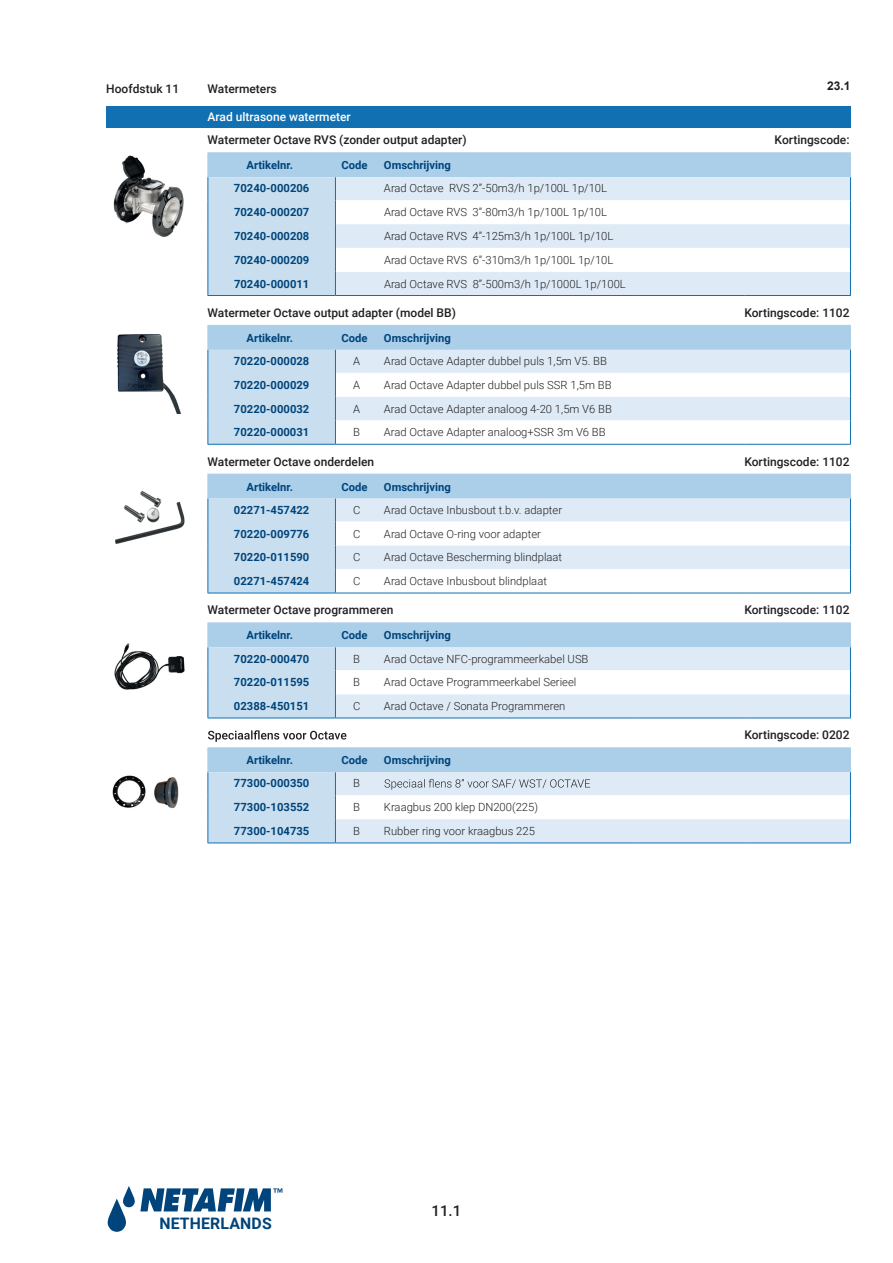
<style>
.page{position:relative;width:893px;height:1263px;background:#fff}
.page>*{position:absolute;margin:0;border:0;box-sizing:border-box;transform-origin:0 0}
.t1{font:700 15.9px "Roboto";letter-spacing:.01em;color:#00447b}
.t2{font:500 15px "Roboto";color:#231f20}
.t3{font:500 12px "Roboto";color:#231f20}
.t4{font:500 12px "Roboto";color:#fff}
.t5{font:700 12px "Arial";color:#231f20}
.t6{font:300 11.25px "Roboto";color:#231f20}
.t7{font:700 11.25px "Roboto";color:#00447b}
</style>
<div class="page">
<div style="left:106px;top:106px;width:744px;height:22px;background:#1070b1"></div>
<svg style="left:108px;top:1186px;width:174px;height:46px"></svg>
<div style="left:186px;top:1231px;width:96px;height:21px;background:#fff"></div>
<img style="left:113px;top:155px;width:71px;height:82px">
<hr style="left:207px;top:152px;width:128px;height:1px;background:#abcee9">
<hr style="left:335px;top:152px;width:43px;height:1px;background:#abcee9">
<hr style="left:378px;top:152px;width:260px;height:1px;background:#abcee9">
<hr style="left:638px;top:152px;width:106px;height:1px;background:#abcee9">
<hr style="left:744px;top:152px;width:107px;height:1px;background:#abcee9">
<hr style="left:207px;top:295px;width:128px;height:1px;background:#1070b1">
<hr style="left:335px;top:295px;width:43px;height:1px;background:#1070b1">
<hr style="left:378px;top:295px;width:260px;height:1px;background:#1070b1">
<hr style="left:638px;top:295px;width:106px;height:1px;background:#1070b1">
<hr style="left:744px;top:295px;width:107px;height:1px;background:#1070b1">
<svg style="left:207px;top:153px;width:644px;height:142px"></svg>
<img style="left:117px;top:334px;width:64px;height:79px">
<hr style="left:207px;top:444px;width:128px;height:1px;background:#1070b1">
<hr style="left:335px;top:444px;width:43px;height:1px;background:#1070b1">
<hr style="left:378px;top:444px;width:260px;height:1px;background:#1070b1">
<hr style="left:638px;top:444px;width:106px;height:1px;background:#1070b1">
<hr style="left:744px;top:444px;width:107px;height:1px;background:#1070b1">
<svg style="left:207px;top:325px;width:644px;height:119px"></svg>
<img style="left:115px;top:490px;width:70px;height:54px">
<hr style="left:207px;top:593px;width:128px;height:1px;background:#1070b1">
<hr style="left:335px;top:593px;width:43px;height:1px;background:#1070b1">
<hr style="left:378px;top:593px;width:260px;height:1px;background:#1070b1">
<hr style="left:638px;top:593px;width:106px;height:1px;background:#1070b1">
<hr style="left:744px;top:593px;width:107px;height:1px;background:#1070b1">
<svg style="left:207px;top:474px;width:644px;height:119px"></svg>
<img style="left:114px;top:643px;width:71px;height:47px">
<hr style="left:207px;top:622px;width:128px;height:1px;background:#abcee9">
<hr style="left:335px;top:622px;width:43px;height:1px;background:#abcee9">
<hr style="left:378px;top:622px;width:260px;height:1px;background:#abcee9">
<hr style="left:638px;top:622px;width:106px;height:1px;background:#abcee9">
<hr style="left:744px;top:622px;width:107px;height:1px;background:#abcee9">
<hr style="left:207px;top:718px;width:128px;height:1px;background:#1070b1">
<hr style="left:335px;top:718px;width:43px;height:1px;background:#1070b1">
<hr style="left:378px;top:718px;width:260px;height:1px;background:#1070b1">
<hr style="left:638px;top:718px;width:106px;height:1px;background:#1070b1">
<hr style="left:744px;top:718px;width:107px;height:1px;background:#1070b1">
<svg style="left:207px;top:623px;width:644px;height:95px"></svg>
<img style="left:112px;top:775px;width:67px;height:34px">
<hr style="left:207px;top:747px;width:128px;height:1px;background:#abcee9">
<hr style="left:335px;top:747px;width:43px;height:1px;background:#abcee9">
<hr style="left:378px;top:747px;width:260px;height:1px;background:#abcee9">
<hr style="left:638px;top:747px;width:106px;height:1px;background:#abcee9">
<hr style="left:744px;top:747px;width:107px;height:1px;background:#abcee9">
<svg style="left:207px;top:748px;width:644px;height:95px"></svg>
<svg style="left:208px;top:730px;width:138px;height:12px"></svg>
<p class="t3" style="left:106px;top:81px;width:74px">Hoofdstuk 11</p>
<p class="t3" style="left:207px;top:81px;width:71px">Watermeters</p>
<p class="t5" style="left:827px;top:77px;width:25px">23.1</p>
<p class="t4" style="left:207px;top:109px;width:145px">Arad ultrasone watermeter</p>
<p class="t7" style="left:246px;top:157px;width:48px">Artikelnr.</p>
<p class="t7" style="left:341px;top:157px;width:28px">Code</p>
<p class="t7" style="left:384px;top:157px;width:68px">Omschrijving</p>
<p class="t7" style="left:234px;top:181px;width:77px">70240-000206</p>
<p class="t6" style="left:384px;top:181px;width:225px">Arad Octave RVS 2”-50m3/h 1p/100L 1p/10L</p>
<p class="t7" style="left:234px;top:204px;width:77px">70240-000207</p>
<p class="t6" style="left:384px;top:204px;width:225px">Arad Octave RVS 3”-80m3/h 1p/100L 1p/10L</p>
<p class="t7" style="left:234px;top:228px;width:77px">70240-000208</p>
<p class="t6" style="left:384px;top:228px;width:231px">Arad Octave RVS 4”-125m3/h 1p/100L 1p/10L</p>
<p class="t7" style="left:234px;top:252px;width:77px">70240-000209</p>
<p class="t6" style="left:384px;top:252px;width:231px">Arad Octave RVS 6”-310m3/h 1p/100L 1p/10L</p>
<p class="t7" style="left:234px;top:276px;width:77px">70240-000011</p>
<p class="t6" style="left:384px;top:276px;width:243px">Arad Octave RVS 8”-500m3/h 1p/1000L 1p/100L</p>
<p class="t3" style="left:207px;top:132px;width:261px">Watermeter Octave RVS (zonder output adapter)</p>
<p class="t3" style="left:775px;top:132px;width:76px">Kortingscode:</p>
<p class="t3" style="left:207px;top:304px;width:250px">Watermeter Octave output adapter (model BB)</p>
<p class="t3" style="left:744px;top:304px;width:107px">Kortingscode: 1102</p>
<p class="t7" style="left:246px;top:330px;width:48px">Artikelnr.</p>
<p class="t7" style="left:341px;top:330px;width:28px">Code</p>
<p class="t7" style="left:384px;top:330px;width:68px">Omschrijving</p>
<p class="t7" style="left:234px;top:353px;width:77px">70220-000028</p>
<p class="t6" style="left:353px;top:353px;width:9px">A</p>
<p class="t6" style="left:384px;top:353px;width:225px">Arad Octave Adapter dubbel puls 1,5m V5. BB</p>
<p class="t7" style="left:234px;top:377px;width:77px">70220-000029</p>
<p class="t6" style="left:353px;top:377px;width:9px">A</p>
<p class="t6" style="left:384px;top:377px;width:229px">Arad Octave Adapter dubbel puls SSR 1,5m BB</p>
<p class="t7" style="left:234px;top:401px;width:77px">70220-000032</p>
<p class="t6" style="left:353px;top:401px;width:9px">A</p>
<p class="t6" style="left:384px;top:401px;width:230px">Arad Octave Adapter analoog 4-20 1,5m V6 BB</p>
<p class="t7" style="left:234px;top:424px;width:77px">70220-000031</p>
<p class="t6" style="left:353px;top:424px;width:8px">B</p>
<p class="t6" style="left:384px;top:424px;width:223px">Arad Octave Adapter analoog+SSR 3m V6 BB</p>
<p class="t3" style="left:207px;top:453px;width:168px">Watermeter Octave onderdelen</p>
<p class="t3" style="left:744px;top:453px;width:107px">Kortingscode: 1102</p>
<p class="t7" style="left:246px;top:479px;width:48px">Artikelnr.</p>
<p class="t7" style="left:341px;top:479px;width:28px">Code</p>
<p class="t7" style="left:384px;top:479px;width:68px">Omschrijving</p>
<p class="t7" style="left:234px;top:502px;width:77px">02271-457422</p>
<p class="t6" style="left:353px;top:502px;width:9px">C</p>
<p class="t6" style="left:384px;top:502px;width:180px">Arad Octave Inbusbout t.b.v. adapter</p>
<p class="t7" style="left:234px;top:526px;width:77px">70220-009776</p>
<p class="t6" style="left:353px;top:526px;width:9px">C</p>
<p class="t6" style="left:384px;top:526px;width:159px">Arad Octave O-ring voor adapter</p>
<p class="t7" style="left:234px;top:549px;width:77px">70220-011590</p>
<p class="t6" style="left:353px;top:549px;width:9px">C</p>
<p class="t6" style="left:384px;top:549px;width:180px">Arad Octave Bescherming blindplaat</p>
<p class="t7" style="left:234px;top:573px;width:77px">02271-457424</p>
<p class="t6" style="left:353px;top:573px;width:9px">C</p>
<p class="t6" style="left:384px;top:573px;width:164px">Arad Octave Inbusbout blindplaat</p>
<p class="t3" style="left:207px;top:602px;width:187px">Watermeter Octave programmeren</p>
<p class="t3" style="left:744px;top:602px;width:107px">Kortingscode: 1102</p>
<p class="t7" style="left:246px;top:627px;width:48px">Artikelnr.</p>
<p class="t7" style="left:341px;top:627px;width:28px">Code</p>
<p class="t7" style="left:384px;top:627px;width:68px">Omschrijving</p>
<p class="t7" style="left:234px;top:651px;width:77px">70220-000470</p>
<p class="t6" style="left:353px;top:651px;width:8px">B</p>
<p class="t6" style="left:384px;top:651px;width:206px">Arad Octave NFC-programmeerkabel USB</p>
<p class="t7" style="left:234px;top:674px;width:77px">70220-011595</p>
<p class="t6" style="left:353px;top:674px;width:8px">B</p>
<p class="t6" style="left:384px;top:674px;width:194px">Arad Octave Programmeerkabel Serieel</p>
<p class="t7" style="left:234px;top:698px;width:77px">02388-450151</p>
<p class="t6" style="left:353px;top:698px;width:9px">C</p>
<p class="t6" style="left:384px;top:698px;width:183px">Arad Octave / Sonata Programmeren</p>
<p class="t7" style="left:246px;top:752px;width:48px">Artikelnr.</p>
<p class="t7" style="left:341px;top:752px;width:28px">Code</p>
<p class="t7" style="left:384px;top:752px;width:68px">Omschrijving</p>
<p class="t7" style="left:234px;top:775px;width:77px">77300-000350</p>
<p class="t6" style="left:353px;top:775px;width:8px">B</p>
<p class="t7" style="left:234px;top:799px;width:77px">77300-103552</p>
<p class="t6" style="left:353px;top:799px;width:8px">B</p>
<p class="t6" style="left:384px;top:799px;width:156px">Kraagbus 200 klep DN200(225)</p>
<p class="t7" style="left:234px;top:823px;width:77px">77300-104735</p>
<p class="t6" style="left:353px;top:823px;width:8px">B</p>
<p class="t6" style="left:384px;top:823px;width:152px">Rubber ring voor kraagbus 225</p>
<h1 class="t1" style="left:160px;top:1212px;width:114px">NETHERLANDS</h1>
<h2 class="t2" style="left:432px;top:1200px;width:31px">11.1</h2>
<p class="t3" style="left:744px;top:727px;width:107px">Kortingscode: 0202</p>
</div>
